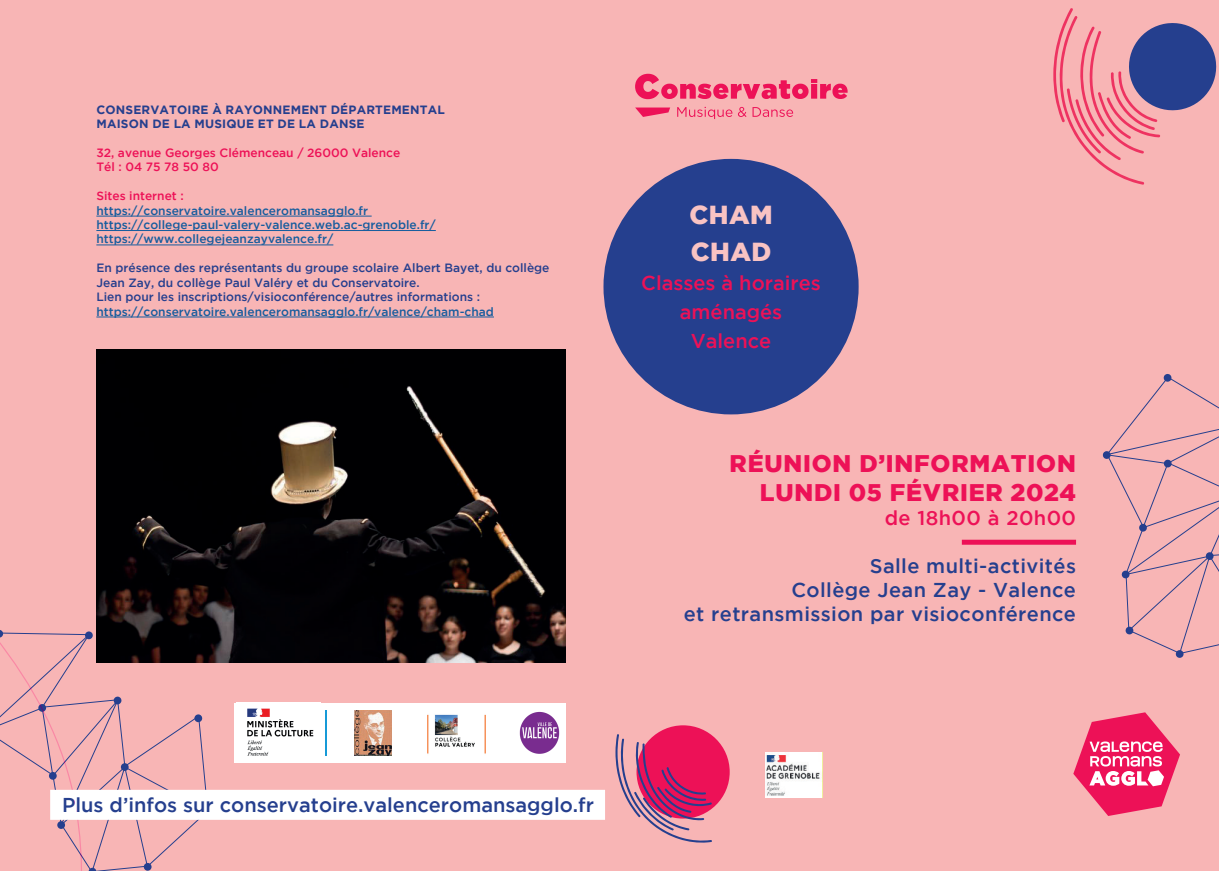
<style>
.page{position:relative;width:1219px;height:871px;background:#fff}
.page>*{position:absolute;margin:0;border:0;box-sizing:border-box;transform-origin:0 0}
.t1{font:900 26px/36.4px "Gotham";letter-spacing:.015em;color:#f9c3c3}
.t2{font:900 24px/28.8px "Gotham";letter-spacing:.035em;color:#ed1157;text-align:right}
.t3{font:500 20px/24px "Gotham";letter-spacing:.02em;color:#253f8e;text-align:right}
.t4{font:500 20px "Gotham";color:#253f8e}
.t5{font:500 20px/29.2px "Gotham";color:#ed1157;text-align:center}
.t6{font:500 20px "Gotham";letter-spacing:.02em;color:#ed1157}
.t7{font:500 12px/14.4px "Gotham";color:#175d9e}
.t8{font:500 12px/14.4px "Gotham";color:#253f8e}
.t9{font:500 12px/14.4px "Gotham";color:#ed1157}
.t10{font:700 12px/14.4px "Gotham";letter-spacing:.015em;color:#253f8e}
</style>
<div class="page">
<div style="left:0;top:0;width:1219px;height:870px;background:#f8b5b5"></div>
<svg style="left:84px;top:631px;width:126px;height:239px"></svg>
<svg style="left:1102px;top:374px;width:117px;height:284px"></svg>
<svg style="left:635px;top:74px;width:213px;height:45px"></svg>
<div style="left:636px;top:725px;width:94px;height:93px;background:#ed1157;border-radius:50%"></div>
<svg style="left:615px;top:733px;width:97px;height:109px"></svg>
<div style="left:603px;top:159px;width:256px;height:255px;background:#253f8e;border-radius:50%"></div>
<div style="left:50px;top:789px;width:555px;height:30px;background:#fff"></div>
<hr style="left:96px;top:216px;width:276px;height:1px;background:#175d9e">
<hr style="left:96px;top:230px;width:340px;height:1px;background:#175d9e">
<hr style="left:96px;top:245px;width:237px;height:1px;background:#175d9e">
<hr style="left:96px;top:317px;width:398px;height:1px;background:#175d9e">
<svg style="left:1053px;top:8px;width:164px;height:177px"></svg>
<svg style="left:0;top:630px;width:84px;height:240px"></svg>
<svg style="left:1073px;top:712px;width:107px;height:103px"></svg>
<img style="left:765px;top:752px;width:57px;height:45px">
<div style="left:234px;top:702px;width:332px;height:60px;background:#fff"></div>
<img style="left:247px;top:708px;width:67px;height:48px">
<img style="left:428px;top:714px;width:57px;height:40px">
<img style="left:519px;top:711px;width:41px;height:43px">
<img style="left:326px;top:710px;width:1px;height:45px">
<div style="left:962px;top:539px;width:114px;height:5px;background:#ed1157"></div>
<img style="left:96px;top:350px;width:470px;height:312px">
<img style="left:355px;top:710px;width:37px;height:44px">
<p class="t10" style="left:96px;top:102px;width:350px">CONSERVATOIRE À RAYONNEMENT DÉPARTEMENTAL<br>MAISON DE LA MUSIQUE ET DE LA DANSE</p>
<p class="t9" style="left:96px;top:145px;width:305px">32, avenue Georges Clémenceau / 26000 Valence<br>Tél : 04 75 78 50 80</p>
<p class="t9" style="left:96px;top:188px;width:89px">Sites internet :</p>
<p class="t7" style="left:96px;top:203px;width:341px">https://conservatoire.valenceromansagglo.fr https://college-paul-valery-valence.web.ac-grenoble.fr/ https://www.collegejeanzayvalence.fr/</p>
<p class="t8" style="left:96px;top:260px;width:455px">En présence des représentants du groupe scolaire Albert Bayet, du collège<br>Jean Zay, du collège Paul Valéry et du Conservatoire.<br>Lien pour les inscriptions/visioconférence/autres informations :</p>
<p class="t7" style="left:96px;top:304px;width:399px">https://conservatoire.valenceromansagglo.fr/valence/cham-chad</p>
<h1 class="t1" style="left:689px;top:196px;width:85px">CHAM<br>CHAD</h1>
<h3 class="t5" style="left:641px;top:268px;width:181px">Classes à horaires aménagés<br>Valence</h3>
<h2 class="t2" style="left:730px;top:448px;width:348px">RÉUNION D’INFORMATION<br>LUNDI 05 FÉVRIER 2024</h2>
<h3 class="t6" style="left:885px;top:506px;width:193px">de 18h00 à 20h00</h3>
<h3 class="t3" style="left:684px;top:553px;width:394px">Salle multi-activités<br>Collège Jean Zay - Valence<br>et retransmission par visioconférence</h3>
<h3 class="t4" style="left:62px;top:793px;width:533px">Plus d’infos sur conservatoire.valenceromansagglo.fr</h3>
</div>
